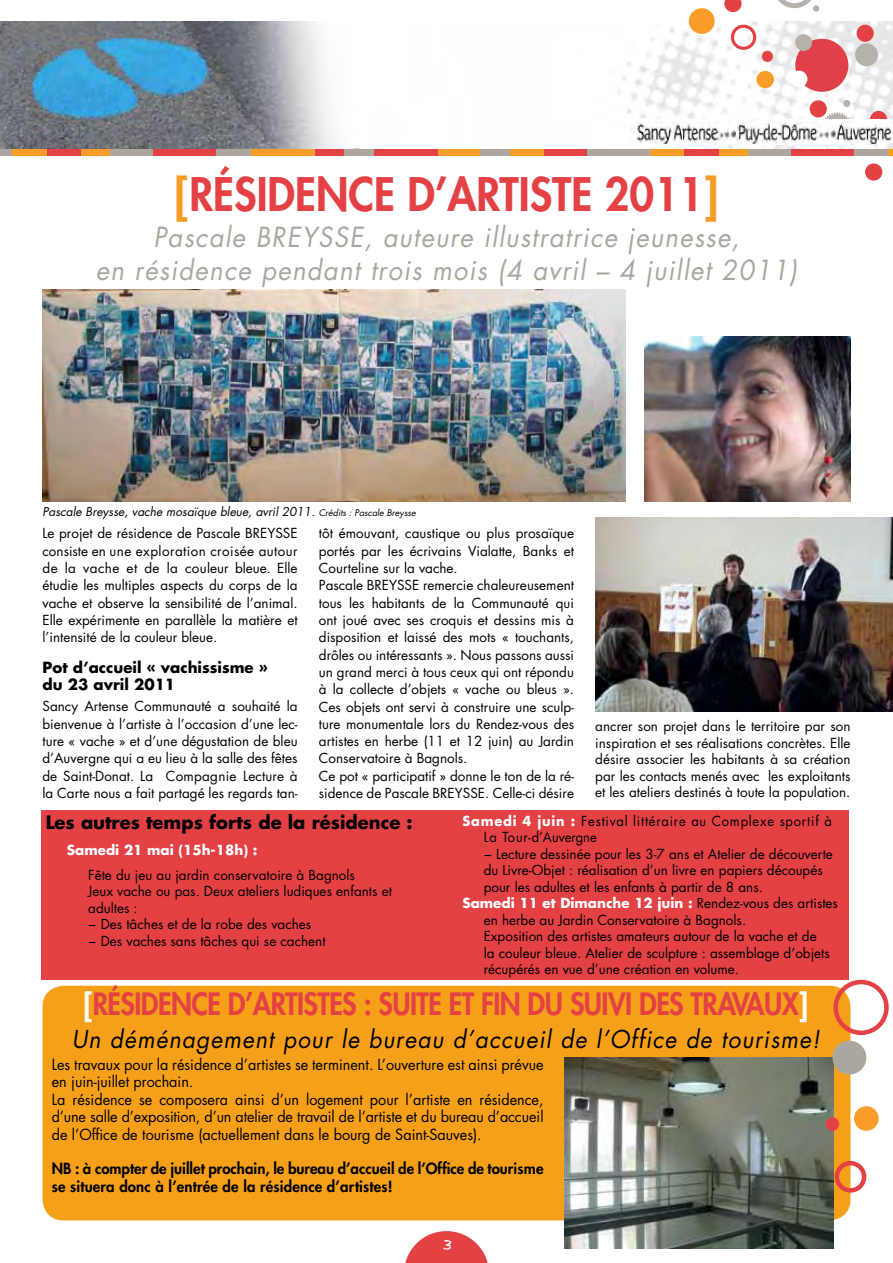
<style>
.page{position:relative;width:893px;height:1263px;background:#fff}
.page>*{position:absolute;margin:0;border:0;box-sizing:border-box;transform-origin:0 0}
.t1{font:800 45px "Futura Std";color:#e44145;scale:.95 1}
.t2{font:800 30px "Futura Std";letter-spacing:-.02em;color:#e44145;scale:.92 1}
.t3{font:italic 27px/33px "Futura Std";letter-spacing:.05em;color:#aba79f;text-align:center;scale:.95 1}
.t4{font:italic 24px "Futura Std";letter-spacing:.05em;color:#000;scale:.95 1}
.t5{font:21px "Handwriting Dakota";color:#fff}
.t6{font:700 18px "Futura Std";color:#000}
.t7{font:15px/17.4px "Futura Std";color:#000;scale:.96 1}
.t8{font:800 15px/17.4px "Futura Std";color:#000}
.t9{font:700 15px/17.2px "Futura Std";color:#000}
.t10{font:13.5px/17.2px "Futura Std";color:#000;text-align:justify}
.t11{font:700 13.5px "Futura Std";color:#fff}
.t12{font:13.5px "Futura Std";letter-spacing:.06em;color:#000;scale:.96 1}
.t13{font:13.5px "Futura Std";color:#000;scale:.96 1}
.t14{font:italic 12px "Futura Std";color:#000}
.s1{font-weight:700;color:#f99d28}
.s2{font-size:9px}
.s3{font-weight:700;color:#fff}
.s4{font-weight:400;color:#000}
</style>
<div class="page">
<img style="left:0;top:21px;width:893px;height:128px">
<svg style="left:761px;top:50px;width:12px;height:12px"></svg>
<div style="left:689px;top:8px;width:26px;height:26px;background:#f99d28;border-radius:50%"></div>
<svg style="left:724px;top:0;width:18px;height:12px"></svg>
<div style="left:731px;top:25px;width:25px;height:25px;border:3px solid #e44145;border-radius:50%"></div>
<div style="left:756px;top:71px;width:18px;height:17px;background:#f99d28;border-radius:50%"></div>
<div style="left:795px;top:39px;width:53px;height:53px;background:#e04047;border-radius:50%"></div>
<div style="left:795px;top:34px;width:17px;height:17px;background:#b6b2ab;border-radius:50%"></div>
<div style="left:790px;top:71px;width:17px;height:16px;background:#fff;border-radius:50%"></div>
<svg style="left:778px;top:0;width:36px;height:8px"></svg>
<div style="left:813px;top:5px;width:6px;height:7px;background:#b6b2ab;border-radius:50%"></div>
<div style="left:855px;top:43px;width:23px;height:23px;background:#b6b2ab;border-radius:50%"></div>
<div style="left:857px;top:25px;width:17px;height:17px;background:#e44145;border-radius:50%"></div>
<div style="left:843px;top:100px;width:7px;height:7px;background:#b6b2ab;border-radius:50%"></div>
<div style="left:810px;top:100px;width:17px;height:17px;background:#e44145;border-radius:50%"></div>
<svg style="left:870px;top:111px;width:17px;height:17px"></svg>
<div style="left:865px;top:163px;width:17px;height:18px;background:#e44145;border-radius:50%"></div>
<svg style="left:821px;top:112px;width:32px;height:8px"></svg>
<div style="left:0;top:149px;width:13px;height:6px;background:#aba79f"></div>
<div style="left:13px;top:149px;width:34px;height:6px;background:#f99d28"></div>
<div style="left:47px;top:149px;width:42px;height:6px;background:#e44145"></div>
<div style="left:81px;top:149px;width:30px;height:6px;background:#f99d28"></div>
<div style="left:111px;top:149px;width:42px;height:6px;background:#aba79f"></div>
<div style="left:153px;top:149px;width:64px;height:6px;background:#e44145"></div>
<div style="left:217px;top:149px;width:34px;height:6px;background:#aba79f"></div>
<div style="left:251px;top:149px;width:64px;height:6px;background:#f99d28"></div>
<div style="left:315px;top:149px;width:29px;height:6px;background:#e44145"></div>
<div style="left:344px;top:149px;width:34px;height:6px;background:#aba79f"></div>
<div style="left:374px;top:149px;width:64px;height:6px;background:#e44145"></div>
<div style="left:438px;top:149px;width:42px;height:6px;background:#f99d28"></div>
<div style="left:480px;top:149px;width:30px;height:6px;background:#aba79f"></div>
<div style="left:510px;top:149px;width:34px;height:6px;background:#f99d28"></div>
<div style="left:544px;top:149px;width:43px;height:6px;background:#e44145"></div>
<div style="left:587px;top:149px;width:64px;height:6px;background:#aba79f"></div>
<div style="left:651px;top:149px;width:34px;height:6px;background:#f99d28"></div>
<div style="left:685px;top:149px;width:42px;height:6px;background:#e44145"></div>
<div style="left:719px;top:149px;width:29px;height:6px;background:#f99d28"></div>
<div style="left:748px;top:149px;width:43px;height:6px;background:#aba79f"></div>
<div style="left:791px;top:149px;width:64px;height:6px;background:#e44145"></div>
<div style="left:855px;top:149px;width:34px;height:6px;background:#aba79f"></div>
<svg style="left:889px;top:149px;width:4px;height:6px"></svg>
<img style="left:630px;top:120px;width:263px;height:25px">
<svg style="left:405px;top:1231px;width:83px;height:32px"></svg>
<div style="left:43px;top:986px;width:807px;height:234px;background:#f6a01a;border-radius:21px"></div>
<div style="left:835px;top:1161px;width:31px;height:31px;border:4px solid #e44145;border-radius:50%"></div>
<div style="left:833px;top:980px;width:56px;height:55px;border:4px solid #e44145;border-radius:50%"></div>
<div style="left:854px;top:1106px;width:25px;height:25px;background:#f99d28;border-radius:50%"></div>
<img style="left:43px;top:289px;width:582px;height:213px">
<img style="left:644px;top:336px;width:206px;height:166px">
<img style="left:595px;top:518px;width:298px;height:194px">
<div style="left:41px;top:810px;width:808px;height:170px;background:#e44145"></div>
<img style="left:564px;top:1057px;width:269px;height:192px">
<div style="left:832px;top:1041px;width:34px;height:33px;background:#aba79f;border-radius:50%"></div>
<div style="left:826px;top:1117px;width:13px;height:14px;background:#e44145;border-radius:50%"></div>
<h1 class="t1" style="left:174px;top:166px;width:574px"><span class="s1">[</span>Rési dence d’artiste 2011<span class="s1">]</span></h1>
<h3 class="t3" style="left:96px;top:221px;width:739px">Pascale BREYSSE, auteure illustratrice jeunesse,<br>en résidence pendant trois mois (4 avril – 4 juillet 2011)</h3>
<p class="t14" style="left:43px;top:504px;width:375px">Pascale Breysse, vache mosaïque bleue, avril 2011. <span class="s2">Crédits : Pascale Breysse</span></p>
<p class="t10" style="left:43px;top:525px;width:257px">Le projet de résidence de Pascale BREYSSE consiste en une exploration croisée autour de la vache et de la couleur bleue. Elle étudie les multiples aspects du corps de la vache et observe la sensibilité de l’animal.<br>Elle expérimente en parallèle la matière et l’intensité de la couleur bleue.</p>
<p class="t9" style="left:43px;top:658px;width:227px">Pot d’accueil « vachissisme » du 23 avril 2011</p>
<p class="t10" style="left:43px;top:698px;width:257px">Sancy Artense Communauté a souhaité la bienvenue à l’artiste à l’occasion d’une lec&shy;ture « vache » et d’une dégustation de bleu d’Auvergne qui a eu lieu à la salle des fêtes de Saint-Donat. La Compagnie Lecture à la Carte nous a fait partagé les regards tan-</p>
<p class="t10" style="left:319px;top:525px;width:257px;text-align:left">tôt émouvant, caustique ou plus prosaïque portés par les écrivains Vialatte, Banks et Courteline sur la vache.<br>Pascale BREYSSE remercie chaleureusement tous les habitants de la Communauté qui ont joué avec ses croquis et dessins mis à disposition et laissé des mots « touchants, drôles ou intéressants ». Nous passons aussi un grand merci à tous ceux qui ont répondu à la collecte d’objets « vache ou bleus ».<br>Ces objets ont servi à construire une sculp&shy;ture monumentale lors du Rendez-vous des artistes en herbe (11 et 12 juin) au Jardin Conservatoire à Bagnols.<br>Ce pot « participatif » donne le ton de la ré&shy;sidence de Pascale BREYSSE. Celle-ci désire</p>
<p class="t10" style="left:595px;top:718px;width:257px;line-height:16.5px">ancrer son projet dans le territoire par son inspiration et ses réalisations concrètes. Elle désire associer les habitants à sa création par les contacts menés avec les exploitants et les ateliers destinés à toute la population.</p>
<h3 class="t6" style="left:46px;top:811px;width:368px">Les autres temps forts de la résidence :</h3>
<p class="t11" style="left:67px;top:840px;width:192px">Samedi 21 mai (15h-18h) :</p>
<p class="t10" style="left:88px;top:866px;width:305px;line-height:16.5px;text-align:left">Fête du jeu au jardin conservatoire à Bagnols<br>Jeux vache ou pas. Deux ateliers ludiques enfants et adultes :<br>− Des tâches et de la robe des vaches<br>− Des vaches sans tâches qui se cachent</p>
<p class="t12" style="left:462px;top:812px;width:386px"><span class="s3">Samedi 4 juin :</span> Festival littéraire au Complexe sportif à</p>
<p class="t13" style="left:484px;top:829px;width:119px">La Tour-d’Auvergne</p>
<p class="t10" style="left:484px;top:845px;width:351px">− Lecture dessinée pour les 3-7 ans et Atelier de découverte</p>
<p class="t10" style="left:484px;top:862px;width:341px">du Livre-Objet : réalisation d’un livre en papiers découpés</p>
<p class="t10" style="left:484px;top:878px;width:281px">pour les adultes et les enfants à partir de 8 ans.</p>
<p class="t11" style="left:462px;top:894px;width:377px">Samedi 11 et Dimanche 12 juin : <span class="s4">Rendez-vous des artistes</span></p>
<p class="t10" style="left:484px;top:911px;width:264px">en herbe au Jardin Conservatoire à Bagnols.</p>
<p class="t10" style="left:484px;top:928px;width:334px">Exposition des artistes amateurs autour de la vache et de</p>
<p class="t10" style="left:484px;top:944px;width:348px">la couleur bleue. Atelier de sculpture : assemblage d’objets</p>
<p class="t10" style="left:484px;top:961px;width:257px">récupérés en vue d’une création en volume.</p>
<h2 class="t2" style="left:84px;top:985px;width:789px"><span class="s3">[</span>Rési dence d’artistes : suite et fin du suivi des travaux<span class="s3">]</span></h2>
<h3 class="t4" style="left:72px;top:1023px;width:789px">Un déménagement pour le bureau d’accueil de l’Office de tourisme!</h3>
<p class="t7" style="left:52px;top:1056px;width:514px">Les travaux pour la résidence d’artistes se terminent. L’ouverture est ainsi prévue en juin-juillet prochain.<br>La résidence se composera ainsi d’un logement pour l’artiste en résidence, d’une salle d’exposition, d’un atelier de travail de l’artiste et du bureau d’accueil de l’Office de tourisme (actuellement dans le bourg de Saint-Sauves).</p>
<p class="t8" style="left:52px;top:1160px;width:493px">NB : à compter de juillet prochain, le bureau d’accueil de l’Office de tourisme se situera donc à l’entrée de la résidence d’artistes!</p>
<h3 class="t5" style="left:442px;top:1229px;width:11px">3</h3>
</div>
